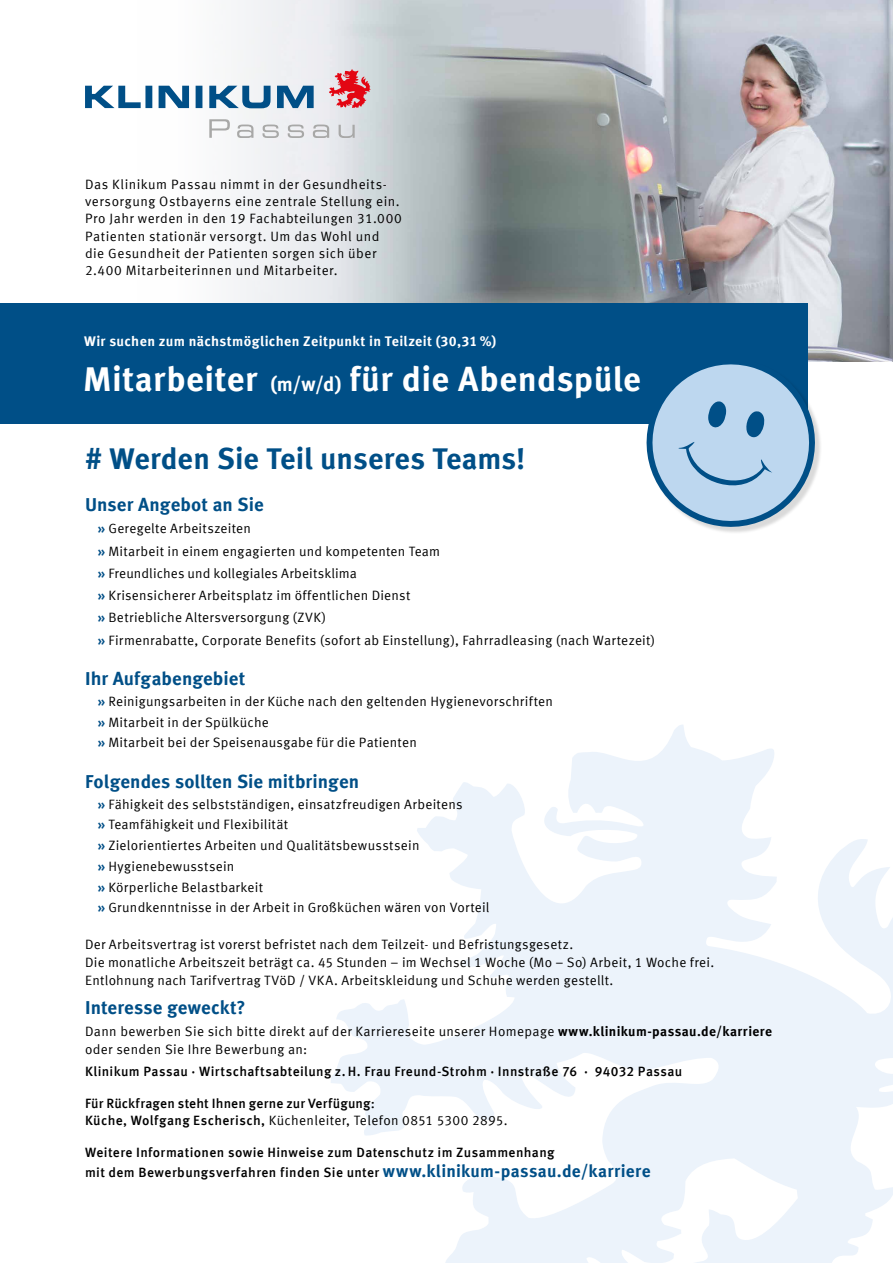
<style>
.page{position:relative;width:893px;height:1263px;background:#fff}
.page>*{position:absolute;margin:0;border:0;box-sizing:border-box;transform-origin:0 0}
.t1{font:700 34.5px "Meta Offc";letter-spacing:.01em;color:#fff}
.t2{font:700 30px "Meta Offc";color:#004f87}
.t3{font:700 18.75px "Meta Offc";letter-spacing:.005em;color:#004f87}
.t4{font:700 13.95px "Meta Offc";letter-spacing:.025em;color:#fff}
.t5{font:13.5px/20.7px "Meta Offc Norm";letter-spacing:.02em;color:#000}
.t6{font:500 13.5px/20.7px "Meta Offc";letter-spacing:.025em;color:#000}
.s1{font-size:20.1px}
.s2{font-family:"Meta Offc";font-weight:700;color:#004f87}
.s3{font-family:"Meta Offc";font-weight:700}
.s4{font-family:"Meta Offc";font-weight:500}
.s5{font-weight:700;font-size:17.25px;color:#004f87}
</style>
<div class="page">
<svg style="left:331px;top:725px;width:562px;height:538px;fill:#ecf3fb"></svg>
<img style="left:137px;top:0;width:756px;height:361px">
<div style="left:0;top:303px;width:808px;height:120px;background:#004f87"></div>
<svg style="left:634px;top:346px;width:194px;height:186px"></svg>
<svg style="left:85px;top:86px;width:229px;height:22px"></svg>
<svg style="left:209px;top:119px;width:146px;height:19px"></svg>
<svg style="left:329px;top:69px;width:42px;height:39px;background:#e07b83"></svg>
<p class="t5" style="left:85px;top:176px;width:318px;line-height:17.2px">Das Klinikum Passau nimmt in der Gesundheits&shy;versorgung Ostbayerns eine zentrale Stellung ein.<br>Pro Jahr werden in den 19 Fachabteilungen 31.000<br>Patienten stationär versorgt. Um das Wohl und die Gesundheit der Patienten sorgen sich über 2.400 Mitarbeiterinnen und Mitarbeiter.</p>
<p class="t4" style="left:84px;top:333px;width:414px">Wir suchen zum nächstmöglichen Zeitpunkt in Teilzeit (30,31 %)</p>
<h1 class="t1" style="left:83px;top:359px;width:559px">Mitarbeiter <span class="s1">(m/w/d)</span> für die Abendspüle</h1>
<h2 class="t2" style="left:85px;top:441px;width:442px"># Werden Sie Teil unseres Teams!</h2>
<h3 class="t3" style="left:85px;top:493px;width:180px">Unser Angebot an Sie</h3>
<p class="t5" style="left:98px;top:518px;width:559px;line-height:22.2px"><span class="s2">»</span> Geregelte Arbeitszeiten<br><span class="s2">»</span> Mitarbeit in einem engagierten und kompetenten Team<br><span class="s2">»</span> Freundliches und kollegiales Arbeitsklima<br><span class="s2">»</span> Krisensicherer Arbeitsplatz im öffentlichen Dienst<br><span class="s2">»</span> Betriebliche Altersversorgung (ZVK)<br><span class="s2">»</span> Firmenrabatte, Corporate Benefits (sofort ab Einstellung), Fahrradleasing (nach Wartezeit)</p>
<h3 class="t3" style="left:85px;top:667px;width:162px">Ihr Aufgabengebiet</h3>
<p class="t5" style="left:98px;top:691px;width:457px"><span class="s2">»</span> Reinigungsarbeiten in der Küche nach den geltenden Hygienevorschriften <span class="s2">»</span> Mitarbeit in der Spülküche<br><span class="s2">»</span> Mitarbeit bei der Speisenausgabe für die Patienten</p>
<h3 class="t3" style="left:85px;top:770px;width:276px">Folgendes sollten Sie mitbringen</h3>
<p class="t5" style="left:98px;top:794px;width:393px"><span class="s2">»</span> Fähigkeit des selbstständigen, einsatzfreudigen Arbeitens<br><span class="s2">»</span> Teamfähigkeit und Flexibilität<br><span class="s2">»</span> Zielorientiertes Arbeiten und Qualitätsbewusstsein<br><span class="s2">»</span> Hygienebewusstsein<br><span class="s2">»</span> Körperliche Belastbarkeit<br><span class="s2">»</span> Grundkenntnisse in der Arbeit in Großküchen wären von Vorteil</p>
<p class="t5" style="left:85px;top:935px;width:631px;line-height:18px">Der Arbeitsvertrag ist vorerst befristet nach dem Teilzeit- und Befristungsgesetz.<br>Die monatliche Arbeitszeit beträgt ca. 45 Stunden – im Wechsel 1 Woche (Mo – So) Arbeit, 1 Woche frei.<br>Entlohnung nach Tarifvertrag TVöD / VKA. Arbeitskleidung und Schuhe werden gestellt.</p>
<h3 class="t3" style="left:85px;top:996px;width:162px">Interesse geweckt?</h3>
<p class="t5" style="left:85px;top:1022px;width:688px;line-height:18px">Dann bewerben Sie sich bitte direkt auf der Karriereseite unserer Homepage <span class="s3">www.klinikum-passau.de/karriere </span>oder senden Sie Ihre Bewerbung an:</p>
<p class="t6" style="left:85px;top:1061px;width:599px">Klinikum Passau · Wirtschaftsabteilung z. H. Frau Freund-Strohm · Innstraße 76 · 94032 Passau</p>
<p class="t6" style="left:85px;top:1093px;width:291px">Für Rückfragen steht Ihnen gerne zur Verfügung:</p>
<p class="t5" style="left:85px;top:1110px;width:424px"><span class="s4">Küche, Wolfgang Escherisch,</span> Küchenleiter, Telefon 0851 5300 2895.</p>
<p class="t6" style="left:85px;top:1142px;width:567px">Weitere Informationen sowie Hinweise zum Datenschutz im Zusammenhang<br>mit dem Bewerbungsverfahren finden Sie unter <span class="s5">www.klinikum-passau.de/karriere</span></p>
</div>
